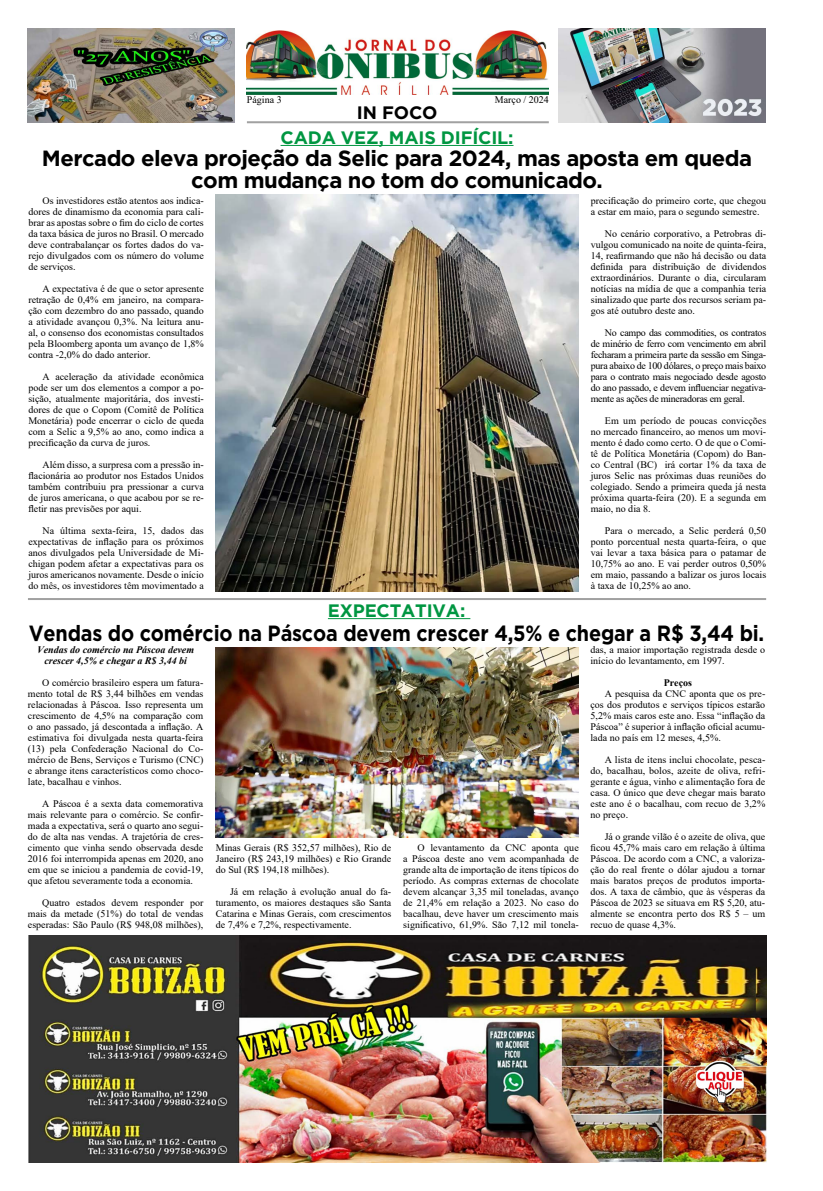
<style>
.page{position:relative;width:823px;height:1191px;background:#fff}
.page>*{position:absolute;margin:0;border:0;box-sizing:border-box;transform-origin:0 0}
.t1{font:700 22px/22px "Gotham";letter-spacing:-.025em;color:#000;text-align:center}
.t2{font:700 22px "Gotham";letter-spacing:-.025em;color:#000;scale:.9 1}
.t3{font:700 18px "Gotham";letter-spacing:-.01em;color:#009641}
.t4{font:700 18px "Gotham";letter-spacing:-.005em;color:#000}
.t5{font:10px/11px "Times New Roman";color:#000;text-align:justify}
.t6{font:italic 700 10px/11px "Times New Roman";color:#000;text-align:center}
.t7{font:700 10px "Times New Roman";color:#000}
</style>
<div class="page">
<img style="left:28px;top:935px;width:737px;height:227px">
<hr style="left:280px;top:145px;width:233px;height:1px;background:#009641">
<hr style="left:247px;top:121px;width:301px;height:2px;background:#a1a1a1">
<img style="left:246px;top:30px;width:302px;height:65px">
<img style="left:28px;top:29px;width:207px;height:93px">
<img style="left:558px;top:29px;width:207px;height:93px">
<img style="left:694px;top:1059px;width:50px;height:46px">
<hr style="left:28px;top:598px;width:737px;height:2px;background:#a1a1a1">
<hr style="left:328px;top:618px;width:142px;height:1px;background:#009641">
<img style="left:216px;top:194px;width:362px;height:397px">
<img style="left:216px;top:647px;width:362px;height:190px">
<p class="t5" style="left:247px;top:93px;width:36px">Página 3</p>
<p class="t5" style="left:494px;top:94px;width:55px">Março / 2024</p>
<h2 class="t4" style="left:356px;top:101px;width:82px">IN FOCO</h2>
<h2 class="t3" style="left:280px;top:125px;width:234px">CADA VEZ, MAIS DIFÍCIL:</h2>
<h1 class="t1" style="left:42px;top:147px;width:711px">Mercado eleva projeção da Selic para 2024, mas aposta em queda com mudança no tom do comunicado.</h1>
<p class="t5" style="left:28px;top:195px;width:177px;text-indent:14px">Os investidores estão atentos aos indica&shy;dores de dinamismo da economia para cali&shy;brar as apostas sobre o fim do ciclo de cortes da taxa básica de juros no Brasil. O mercado deve contrabalançar os fortes dados do va&shy;rejo divulgados com os número do volume de serviços.</p>
<p class="t5" style="left:28px;top:283px;width:177px;text-indent:14px">A expectativa é de que o setor apresente retração de 0,4% em janeiro, na compara&shy;ção com dezembro do ano passado, quando a atividade avançou 0,3%. Na leitura anu&shy;al, o consenso dos economistas consultados pela Bloomberg aponta um avanço de 1,8% contra -2,0% do dado anterior.</p>
<p class="t5" style="left:28px;top:371px;width:177px;text-indent:14px">A aceleração da atividade econômica pode ser um dos elementos a compor a po&shy;sição, atualmente majoritária, dos investi&shy;dores de que o Copom (Comitê de Política Monetária) pode encerrar o ciclo de queda com a Selic a 9,5% ao ano, como indica a precificação da curva de juros.</p>
<p class="t5" style="left:28px;top:459px;width:177px;text-indent:14px">Além disso, a surpresa com a pressão in&shy;flacionária ao produtor nos Estados Unidos também contribuiu pra pressionar a curva de juros americana, o que acabou por se re&shy;fletir nas previsões por aqui.</p>
<p class="t5" style="left:28px;top:525px;width:177px;text-indent:14px">Na última sexta-feira, 15, dados das expectativas de inflação para os próximos anos divulgados pela Universidade de Mi&shy;chigan podem afetar a expectativas para os juros americanos novamente. Desde o início do mês, os investidores têm movimentado a</p>
<p class="t5" style="left:590px;top:195px;width:177px">precificação do primeiro corte, que chegou a estar em maio, para o segundo semestre.</p>
<p class="t5" style="left:590px;top:228px;width:177px;text-indent:14px">No cenário corporativo, a Petrobras di&shy;vulgou comunicado na noite de quinta-feira, 14, reafirmando que não há decisão ou data definida para distribuição de dividendos extraordinários. Durante o dia, circularam notícias na mídia de que a companhia teria sinalizado que parte dos recursos seriam pa&shy;gos até outubro deste ano.</p>
<p class="t5" style="left:590px;top:327px;width:177px;text-indent:14px">No campo das commodities, os contratos de minério de ferro com vencimento em abril fecharam a primeira parte da sessão em Singa&shy;pura abaixo de 100 dólares, o preço mais baixo para o contrato mais negociado desde agosto do ano passado, e devem influenciar negativa&shy;mente as ações de mineradoras em geral.</p>
<p class="t5" style="left:590px;top:415px;width:177px;text-indent:14px">Em um período de poucas convicções no mercado financeiro, ao menos um movi&shy;mento é dado como certo. O de que o Comi&shy;tê de Política Monetária (Copom) do Ban&shy;co Central (BC) irá cortar 1% da taxa de juros Selic nas próximas duas reuniões do colegiado. Sendo a primeira queda já nesta próxima quarta-feira (20). E a segunda em maio, no dia 8.</p>
<p class="t5" style="left:590px;top:525px;width:177px;text-indent:14px">Para o mercado, a Selic perderá 0,50 ponto porcentual nesta quarta-feira, o que vai levar a taxa básica para o patamar de 10,75% ao ano. E vai perder outros 0,50% em maio, passando a balizar os juros locais à taxa de 10,25% ao ano.</p>
<h2 class="t3" style="left:328px;top:598px;width:139px">EXPECTATIVA:</h2>
<h1 class="t2" style="left:29px;top:618px;width:818px">Vendas do comércio na Páscoa devem crescer 4,5% e chegar a R$ 3,44 bi.</h1>
<p class="t6" style="left:37px;top:644px;width:158px">Vendas do comércio na Páscoa devem crescer 4,5% e chegar a R$ 3,44 bi</p>
<p class="t5" style="left:28px;top:677px;width:177px;text-indent:14px">O comércio brasileiro espera um fatura&shy;mento total de R$ 3,44 bilhões em vendas relacionadas à Páscoa. Isso representa um crescimento de 4,5% na comparação com o ano passado, já descontada a inflação. A estimativa foi divulgada nesta quarta-feira (13) pela Confederação Nacional do Co&shy;mércio de Bens, Serviços e Turismo (CNC) e abrange itens característicos como choco&shy;late, bacalhau e vinhos.</p>
<p class="t5" style="left:28px;top:798px;width:177px;text-indent:14px">A Páscoa é a sexta data comemorativa mais relevante para o comércio. Se confir&shy;mada a expectativa, será o quarto ano segui&shy;do de alta nas vendas. A trajetória de cres&shy;cimento que vinha sendo observada desde 2016 foi interrompida apenas em 2020, ano em que se iniciou a pandemia de covid-19, que afetou severamente toda a economia.</p>
<p class="t5" style="left:28px;top:897px;width:177px;text-indent:14px">Quatro estados devem responder por mais da metade (51%) do total de vendas esperadas: São Paulo (R$ 948,08 milhões),</p>
<p class="t5" style="left:590px;top:644px;width:176px">das, a maior importação registrada desde o início do levantamento, em 1997.</p>
<p class="t7" style="left:663px;top:675px;width:30px">Preços</p>
<p class="t5" style="left:590px;top:688px;width:176px;text-indent:14px">A pesquisa da CNC aponta que os pre&shy;ços dos produtos e serviços típicos estarão 5,2% mais caros este ano. Essa “inflação da Páscoa” é superior à inflação oficial acumu&shy;lada no país em 12 meses, 4,5%.</p>
<p class="t5" style="left:590px;top:754px;width:176px;text-indent:14px">A lista de itens inclui chocolate, pesca&shy;do, bacalhau, bolos, azeite de oliva, refri&shy;gerante e água, vinho e alimentação fora de casa. O único que deve chegar mais barato este ano é o bacalhau, com recuo de 3,2% no preço.</p>
<p class="t5" style="left:590px;top:831px;width:176px;text-indent:14px">Já o grande vilão é o azeite de oliva, que ficou 45,7% mais caro em relação à última Páscoa. De acordo com a CNC, a valoriza&shy;ção do real frente o dólar ajudou a tornar mais baratos preços de produtos importa&shy;dos. A taxa de câmbio, que às vésperas da Páscoa de 2023 se situava em R$ 5,20, atu&shy;almente se encontra perto dos R$ 5 – um recuo de quase 4,3%.</p>
<p class="t5" style="left:216px;top:841px;width:177px">Minas Gerais (R$ 352,57 milhões), Rio de Janeiro (R$ 243,19 milhões) e Rio Grande do Sul (R$ 194,18 milhões).</p>
<p class="t5" style="left:216px;top:885px;width:177px;text-indent:14px">Já em relação à evolução anual do fa&shy;turamento, os maiores destaques são Santa Catarina e Minas Gerais, com crescimentos de 7,4% e 7,2%, respectivamente.</p>
<p class="t5" style="left:403px;top:841px;width:177px;text-indent:14px">O levantamento da CNC aponta que a Páscoa deste ano vem acompanhada de grande alta de importação de itens típicos do período. As compras externas de chocolate devem alcançar 3,35 mil toneladas, avanço de 21,4% em relação a 2023. No caso do bacalhau, deve haver um crescimento mais significativo, 61,9%. São 7,12 mil tonela-</p>
</div>
